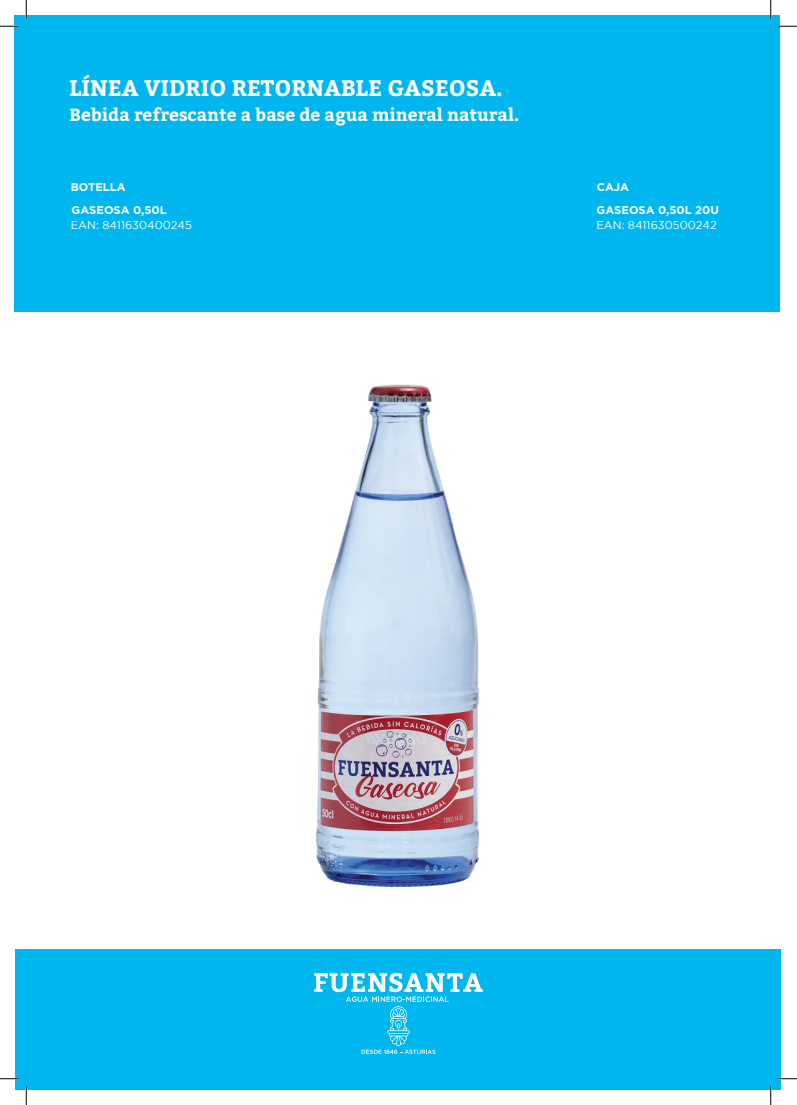
<style>
.page{position:relative;width:797px;height:1105px;background:#fff}
.page>*{position:absolute;margin:0;border:0;box-sizing:border-box;transform-origin:0 0}
.t1{font:700 22.5px "Bitter";color:#fff}
.t2{font:700 17.5px "Bitter";color:#fff}
.t3{font:700 11.25px "Gotham";color:#fff}
.t4{font:11.25px "Gotham";color:#fff}
</style>
<div class="page">
<div style="left:14px;top:16px;width:765px;height:296px;background:#00b6ef"></div>
<div style="left:16px;top:949px;width:765px;height:140px;background:#00b6ef"></div>
<svg style="left:314px;top:973px;width:169px;height:81px"></svg>
<svg style="left:0;top:25px;width:19px;height:2px"></svg>
<svg style="left:778px;top:25px;width:19px;height:2px"></svg>
<svg style="left:0;top:1078px;width:19px;height:1px"></svg>
<svg style="left:778px;top:1078px;width:19px;height:1px"></svg>
<svg style="left:25px;top:0;width:2px;height:19px"></svg>
<svg style="left:25px;top:1086px;width:2px;height:19px"></svg>
<svg style="left:770px;top:0;width:1px;height:19px"></svg>
<svg style="left:770px;top:1086px;width:1px;height:19px"></svg>
<img style="left:316px;top:384px;width:163px;height:503px">
<p class="t1" style="left:69px;top:71px;width:435px">LÍNEA VIDRIO RETORNABLE GASEOSA.</p>
<p class="t2" style="left:70px;top:102px;width:451px">Bebida refrescante a base de agua mineral natural.</p>
<p class="t3" style="left:71px;top:179px;width:57px">BOTELLA</p>
<p class="t3" style="left:72px;top:203px;width:97px">GASEOSA 0,50L</p>
<p class="t4" style="left:71px;top:218px;width:123px">EAN: 8411630400245</p>
<p class="t3" style="left:596px;top:179px;width:34px">CAJA</p>
<p class="t3" style="left:596px;top:203px;width:124px">GASEOSA 0,50L 20U</p>
<p class="t4" style="left:596px;top:218px;width:122px">EAN: 8411630500242</p>
</div>
